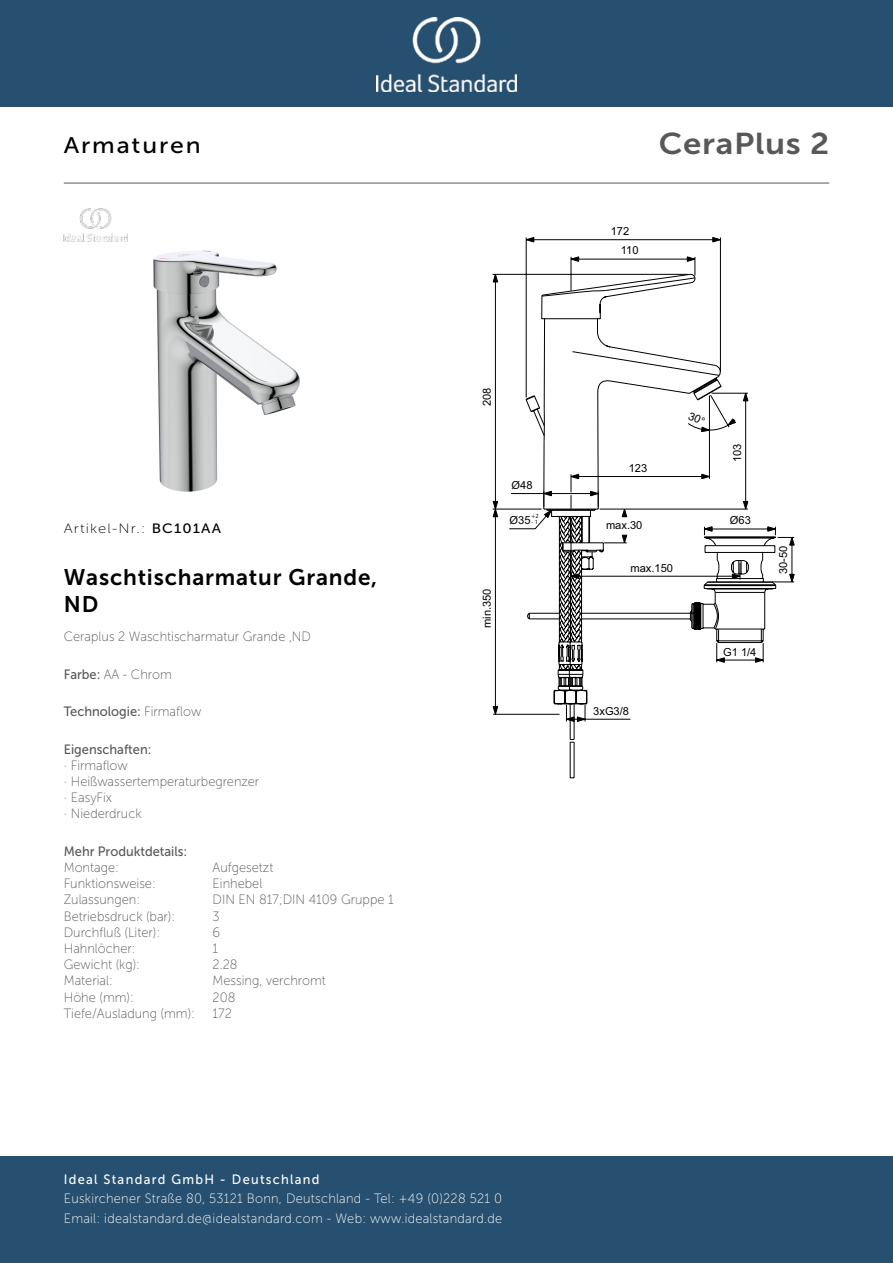
<style>
.page{position:relative;width:893px;height:1263px;background:#fff}
.page>*{position:absolute;margin:0;border:0;box-sizing:border-box;transform-origin:0 0}
._001_Produkttyp{font:30px "Museo Sans 700";letter-spacing:.02em;color:#58585a;scale:1.1 1}
.t1{font:22.5px/27px "Museo Sans 700";letter-spacing:.035em;color:#000}
.t2{font:22.5px "Museo Sans 500";letter-spacing:.075em;color:#000;scale:1.1 1}
.t3{font:13.5px/19.5px "Museo Sans 100";letter-spacing:.02em;color:#fff;scale:.95 1}
.Features{font:13.5px/16.2px "Museo Sans 100";color:#58585a;scale:.95 1}
.Technology{font:13.5px "Museo Sans 500";color:#58585a;scale:.95 1}
.Marketing_Descriptio{font:13.5px "Museo Sans 100";color:#58585a;scale:.95 1}
.Accreditations{font:13.5px "Museo Sans 100";color:#58585a;scale:.95 1}
.t4{font:13.5px "Museo Sans 500";letter-spacing:.1em;color:#fff;scale:.95 1}
.Material{font:13.5px "Museo Sans 100";color:#58585a;scale:.95 1}
.Operation_Type{font:13.5px "Museo Sans 100";color:#58585a;scale:.95 1}
.Depth__mm{font:13.5px "Museo Sans 100";color:#58585a;scale:.95 1}
.Operation_Pressure{font:13.5px "Museo Sans 100";color:#58585a;scale:.95 1}
.t5{font:13.5px "Museo Sans 100";letter-spacing:.075em;color:#000;scale:1.1 1}
.Mounting{font:13.5px "Museo Sans 100";color:#58585a;scale:.95 1}
.Flow_Rate__litre{font:13.5px "Museo Sans 100";color:#58585a;scale:.95 1}
.Net_Weight__kg{font:13.5px "Museo Sans 100";color:#58585a;scale:.95 1}
.Colour{font:13.5px "Museo Sans 100";color:#58585a;scale:.95 1}
.Tap_Holes{font:13.5px "Museo Sans 100";color:#58585a;scale:.95 1}
.Height__mm{font:13.5px "Museo Sans 100";color:#58585a;scale:.95 1}
.t6{font:11.1px "Arial";color:#000}
.t7{font:6.3px "Myriad Pro";color:#111211}
.s1{font-family:"Museo Sans 500"}
.s2{font-family:"Museo Sans 100"}
</style>
<div class="page">
<div style="left:0;top:1157px;width:893px;height:106px;background:#275070"></div>
<div style="left:0;top:0;width:893px;height:107px;background:#275070"></div>
<img style="left:376px;top:18px;width:141px;height:73px">
<hr style="left:64px;top:183px;width:765px;height:1px;background:#58585a">
<svg style="left:570px;top:739px;width:4px;height:4px"></svg>
<svg style="left:492px;top:237px;width:302px;height:485px"></svg>
<img style="left:64px;top:208px;width:64px;height:34px">
<img style="left:153px;top:251px;width:146px;height:240px">
<svg style="left:509px;top:303px;width:266px;height:402px"></svg>
<p class="t2" style="left:64px;top:133px;width:126px">Armaturen</p>
<p class="_001_Produkttyp" style="left:659px;top:127px;width:156px">CeraPlus 2</p>
<p class="t6" style="left:611px;top:224px;width:20px">172</p>
<p class="t5" style="left:64px;top:521px;width:144px">Artikel-Nr.: <span class="s1">BC101AA</span></p>
<p class="t1" style="left:64px;top:564px;width:315px">Waschtischarmatur Grande,<br>ND</p>
<p class="Marketing_Descriptio" style="left:64px;top:629px;width:262px">Ceraplus 2 Waschtischarmatur Grande ,ND</p>
<p class="Colour" style="left:64px;top:667px;width:115px"><span class="s1">Farbe:</span> AA - Chrom</p>
<p class="Technology" style="left:64px;top:704px;width:146px">Technologie: <span class="s2">Firmaflow</span></p>
<p class="Features" style="left:64px;top:741px;width:207px"><span class="s1">Eigenschaften:<br></span>· Firmaflow<br>· Heißwassertemperaturbegrenzer · EasyFix<br>· Niederdruck</p>
<p class="Technology" style="left:64px;top:844px;width:132px">Mehr Produktdetails:</p>
<p class="Mounting" style="left:64px;top:860px;width:60px">Montage:</p>
<p class="Mounting" style="left:213px;top:860px;width:65px">Aufgesetzt</p>
<p class="Operation_Type" style="left:64px;top:876px;width:98px">Funktionsweise:</p>
<p class="Operation_Type" style="left:213px;top:876px;width:54px">Einhebel</p>
<p class="Accreditations" style="left:64px;top:893px;width:82px">Zulassungen:</p>
<p class="Accreditations" style="left:213px;top:893px;width:192px">DIN EN 817;DIN 4109 Gruppe 1</p>
<p class="Operation_Pressure" style="left:64px;top:909px;width:119px">Betriebsdruck (bar):</p>
<p class="Operation_Pressure" style="left:213px;top:909px;width:9px">3</p>
<p class="Flow_Rate__litre" style="left:64px;top:925px;width:103px">Durchfluß (Liter):</p>
<p class="Flow_Rate__litre" style="left:213px;top:925px;width:9px">6</p>
<p class="Tap_Holes" style="left:64px;top:941px;width:77px">Hahnlöcher:</p>
<p class="Tap_Holes" style="left:213px;top:941px;width:7px">1</p>
<p class="Net_Weight__kg" style="left:64px;top:957px;width:82px">Gewicht (kg):</p>
<p class="Net_Weight__kg" style="left:213px;top:957px;width:28px">2.28</p>
<p class="Material" style="left:64px;top:974px;width:53px">Material:</p>
<p class="Material" style="left:213px;top:974px;width:121px">Messing, verchromt</p>
<p class="Height__mm" style="left:64px;top:990px;width:75px">Höhe (mm):</p>
<p class="Height__mm" style="left:213px;top:990px;width:26px">208</p>
<p class="Depth__mm" style="left:64px;top:1006px;width:140px">Tiefe/Ausladung (mm):</p>
<p class="Depth__mm" style="left:213px;top:1006px;width:22px">172</p>
<p class="t6" style="left:480px;top:406px;width:20px;rotate:-90deg">208</p>
<p class="t6" style="left:512px;top:478px;width:23px">Ø48</p>
<p class="t7" style="left:532px;top:512px;width:9px">+2</p>
<p class="t7" style="left:532px;top:518px;width:8px">- 1</p>
<p class="t6" style="left:510px;top:513px;width:23px">Ø35</p>
<p class="t6" style="left:480px;top:628px;width:41px;rotate:-90deg">min.350</p>
<p class="t6" style="left:621px;top:243px;width:19px">110</p>
<p class="t6" style="left:629px;top:461px;width:20px">123</p>
<p class="t6" style="left:606px;top:518px;width:38px">max.30</p>
<p class="t6" style="left:630px;top:560px;width:44px">max.150</p>
<p class="t6" style="left:593px;top:703px;width:37px">3xG3/8</p>
<p class="t6" style="left:730px;top:462px;width:20px;rotate:-90deg">103</p>
<p class="t6" style="left:730px;top:513px;width:23px">Ø63</p>
<p class="t6" style="left:776px;top:574px;width:30px;rotate:-90deg">30-50</p>
<p class="t6" style="left:723px;top:645px;width:35px">G1 1/4</p>
<p class="t4" style="left:64px;top:1172px;width:271px">Ideal Standard GmbH - Deutschland</p>
<p class="t3" style="left:64px;top:1189px;width:463px">Euskirchener Straße 80, 53121 Bonn, Deutschland - Tel: +49 (0)228 521 0<br>Email: idealstandard.de@idealstandard.com - Web: www.idealstandard.de</p>
</div>
